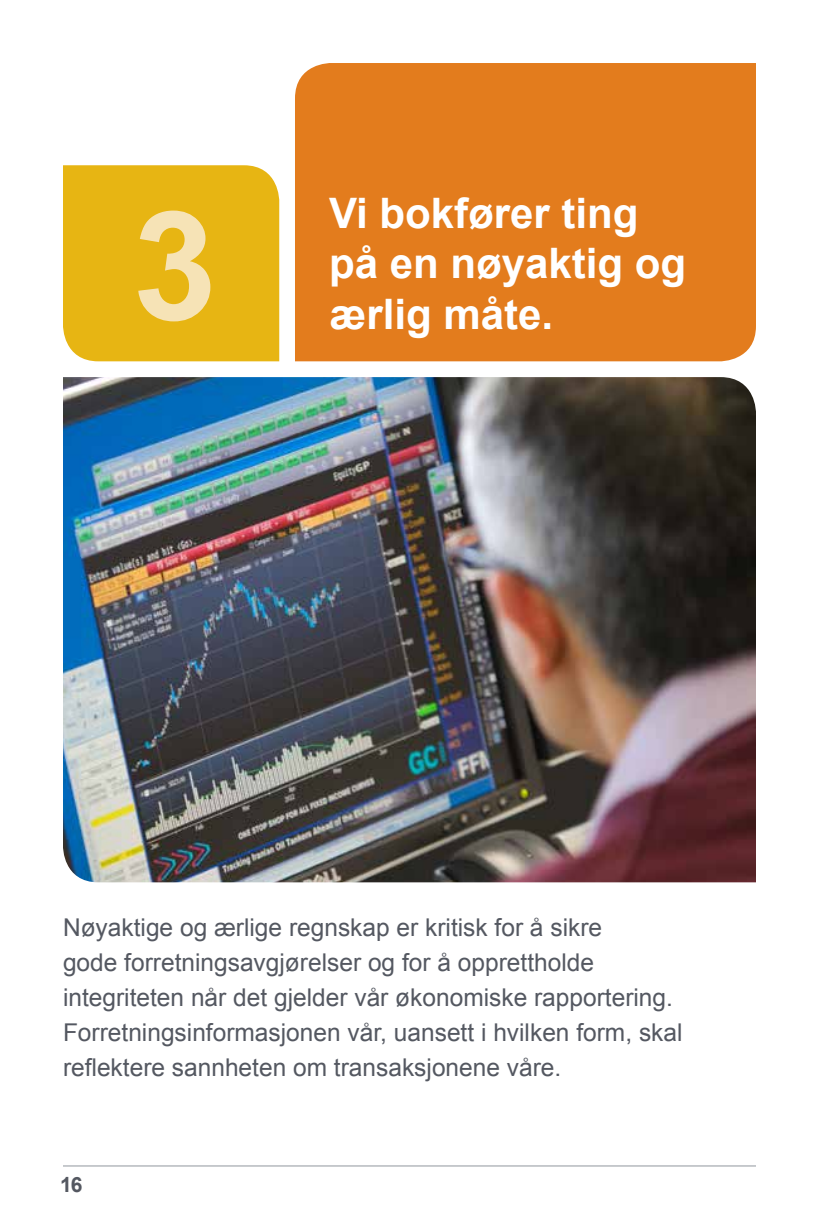
<style>
.page{position:relative;width:819px;height:1229px;background:#fff}
.page>*{position:absolute;margin:0;border:0;box-sizing:border-box;transform-origin:0 0}
.t1{font:700 151.55px "Arial";color:#f8e7c1}
.t2{font:700 42px/50.4px "Arial";color:#fff}
.t3{font:24.5px/35px "Arial";color:#545861}
.t4{font:700 21px "Arial";color:#545861}
</style>
<div class="page">
<hr style="left:63px;top:1165px;width:693px;height:1px;background:#91969d">
<div style="left:295px;top:63px;width:461px;height:298px;background:#e37c1d"></div>
<div style="left:63px;top:165px;width:216px;height:196px;background:#e7b513"></div>
<img style="left:63px;top:377px;width:693px;height:505px">
<h1 class="t1" style="left:133px;top:166px;width:86px">3</h1>
<h2 class="t2" style="left:329px;top:189px;width:359px">Vi bokfører ting på en nøyaktig og ærlig måte.</h2>
<p class="t3" style="left:63px;top:910px;width:621px">Nøyaktige og ærlige regnskap er kritisk for å sikre<br>gode forretningsavgjørelser og for å opprettholde integriteten når det gjelder vår økonomiske rapportering.<br>Forretningsinformasjonen vår, uansett i hvilken form, skal reflektere sannheten om transaksjonene våre.</p>
<p class="t4" style="left:60px;top:1170px;width:24px">16</p>
</div>
